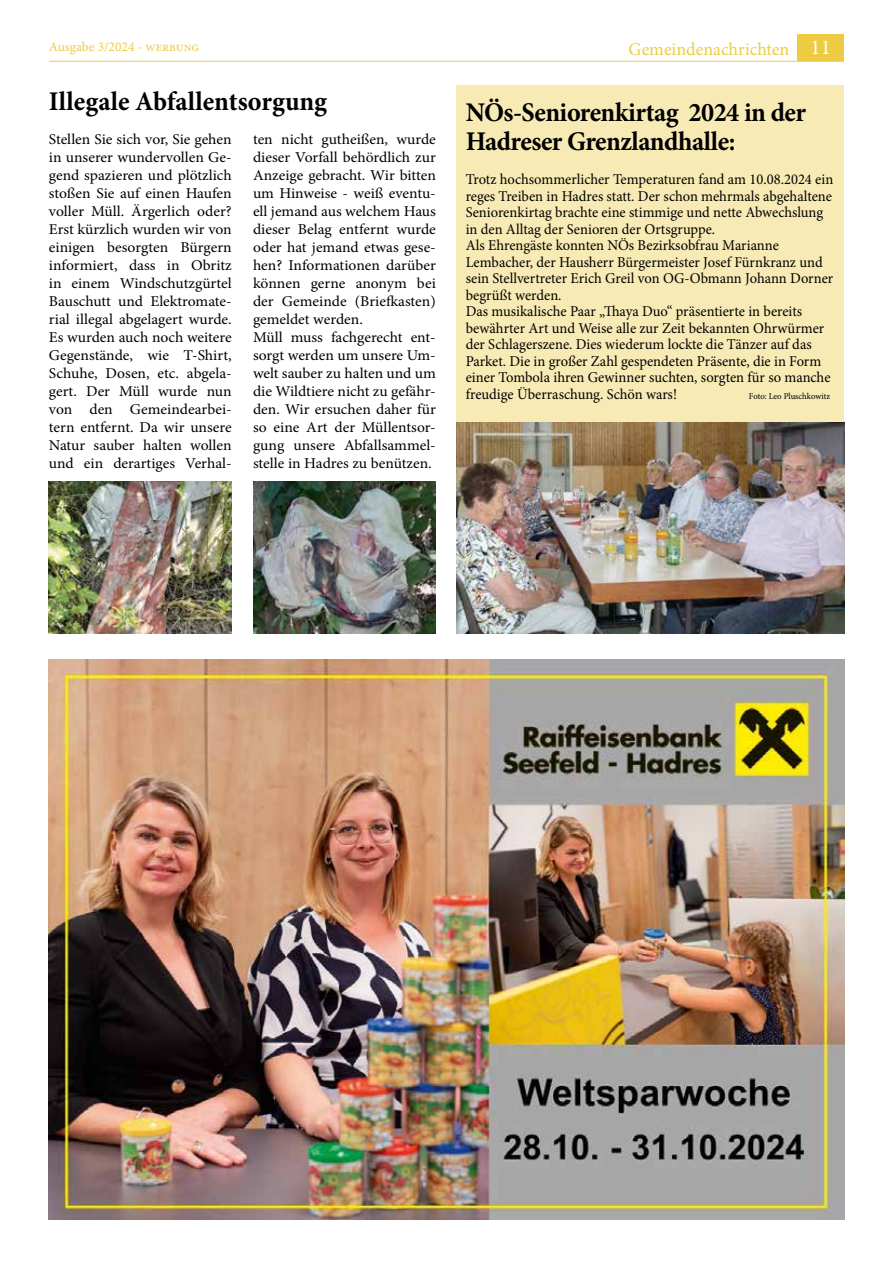
<style>
.page{position:relative;width:893px;height:1263px;background:#fff}
.page>*{position:absolute;margin:0;border:0;box-sizing:border-box;transform-origin:0 0}
.t1{font:700 27px/28.5px "Minion Pro";letter-spacing:-.015em;color:#000}
.t2{font:700 27px "Minion Pro";letter-spacing:.005em;color:#000}
.t3{font:18px "Minion Pro";color:#edcc43}
.t4{font:15px/18px "Minion Pro";color:#000;text-align:justify;scale:1.04 1}
.t5{font:15px/16.5px "Minion Pro";color:#000}
.t6{font:13.5px "Minion Pro";color:#edcc43}
.t7{font:9px "Minion Pro";letter-spacing:-.005em;color:#000}
.s1{font-size:21px;color:#fff}
</style>
<div class="page">
<img style="left:49px;top:481px;width:183px;height:153px">
<img style="left:253px;top:481px;width:183px;height:153px">
<img style="left:49px;top:659px;width:795px;height:560px">
<div style="left:456px;top:85px;width:388px;height:355px;background:#f7eab4"></div>
<img style="left:457px;top:422px;width:387px;height:212px">
<div style="left:797px;top:34px;width:47px;height:27px;background:#edcc43"></div>
<hr style="left:49px;top:61px;width:795px;height:1px;background:#edcc43">
<p class="t6" style="left:49px;top:38px;width:152px">Ausgabe 3/2024 - werbung</p>
<p class="t3" style="left:629px;top:37px;width:204px">Gemeindenachrichten <span class="s1">11</span></p>
<h1 class="t2" style="left:49px;top:82px;width:280px">Illegale Abfallentsorgung</h1>
<p class="t4" style="left:49px;top:130px;width:177px">Stellen Sie sich vor, Sie gehen in unserer wundervollen Ge&shy;gend spazieren und plötzlich stoßen Sie auf einen Haufen voller Müll. Ärgerlich oder?<br>Erst kürzlich wurden wir von einigen besorgten Bürgern informiert, dass in Obritz in einem Windschutzgürtel Bauschutt und Elektromate&shy;rial illegal abgelagert wurde.<br>Es wurden auch noch weitere Gegenstände, wie T-Shirt, Schuhe, Dosen, etc. abgela&shy;gert. Der Müll wurde nun von den Gemeindearbei&shy;tern entfernt. Da wir unsere Natur sauber halten wollen und ein derartiges Verhal-</p>
<p class="t4" style="left:253px;top:130px;width:177px;text-align:left">ten nicht gutheißen, wurde dieser Vorfall behördlich zur<br>Anzeige gebracht. Wir bitten um Hinweise - weiß eventu&shy;ell jemand aus welchem Haus dieser Belag entfernt wurde oder hat jemand etwas gese&shy;hen? Informationen darüber können gerne anonym bei der Gemeinde (Briefkasten) gemeldet werden.<br>Müll muss fachgerecht ent&shy;sorgt werden um unsere Um&shy;welt sauber zu halten und um die Wildtiere nicht zu gefähr&shy;den. Wir ersuchen daher für so eine Art der Müllentsor&shy;gung unsere Abfallsammel&shy;stelle in Hadres zu benützen.</p>
<h1 class="t1" style="left:466px;top:98px;width:342px">NÖs-Seniorenkirtag 2024 in der<br>Hadreser Grenzlandhalle:</h1>
<p class="t5" style="left:466px;top:171px;width:369px">Trotz hochsommerlicher Temperaturen fand am 10.08.2024 ein reges Treiben in Hadres statt. Der schon mehrmals abgehaltene Seniorenkirtag brachte eine stimmige und nette Abwechslung in den Alltag der Senioren der Ortsgruppe.<br>Als Ehrengäste konnten NÖs Bezirksobfrau Marianne Lembacher, der Hausherr Bürgermeister Josef Fürnkranz und sein Stellvertreter Erich Greil von OG-Obmann Johann Dorner begrüßt werden.<br>Das musikalische Paar „Thaya Duo“ präsentierte in bereits bewährter Art und Weise alle zur Zeit bekannten Ohrwürmer der Schlagerszene. Dies wiederum lockte die Tänzer auf das Parket. Die in großer Zahl gespendeten Präsente, die in Form einer Tombola ihren Gewinner suchten, sorgten für so manche freudige Überraschung. Schön wars!</p>
<p class="t7" style="left:749px;top:390px;width:83px">Foto: Leo Pluschkowitz</p>
</div>
